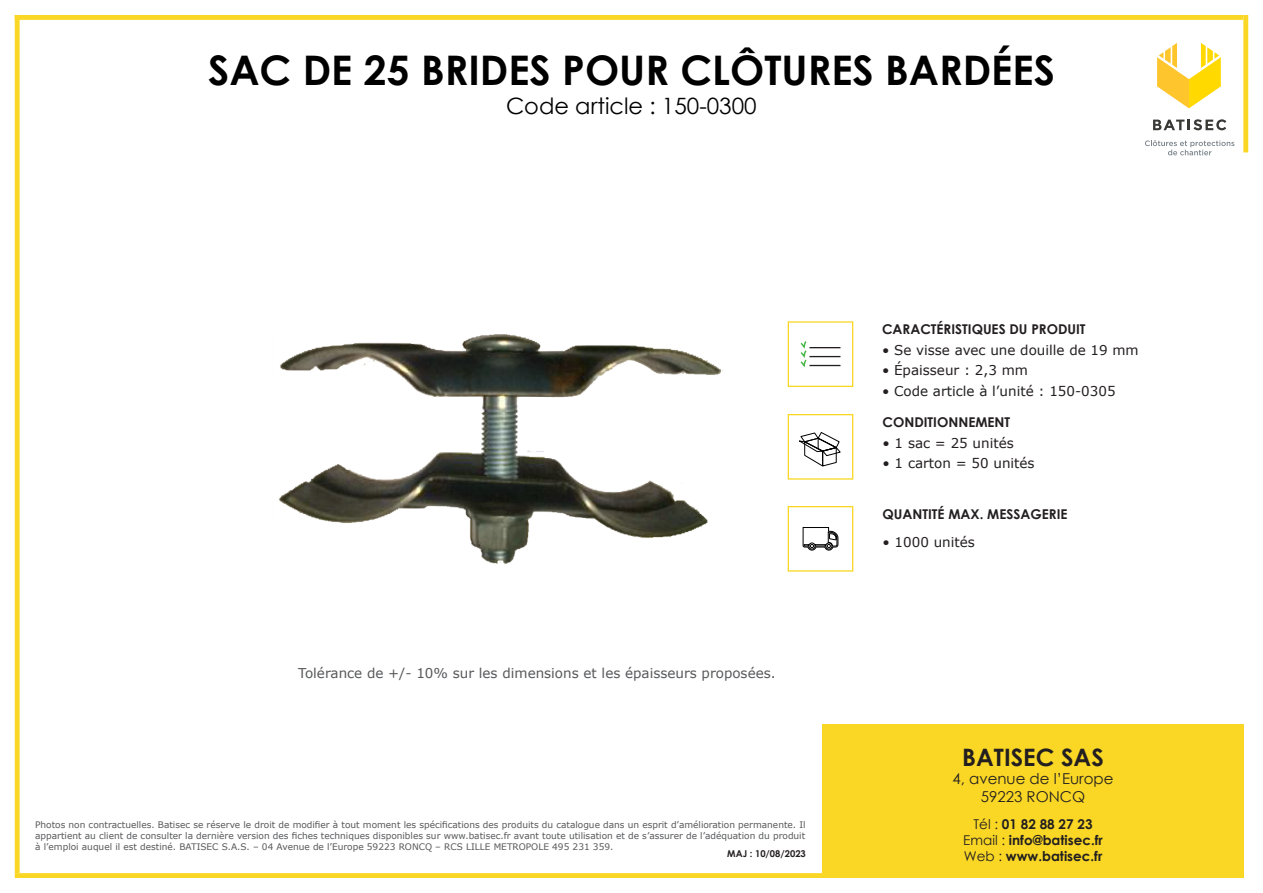
<style>
.page{position:relative;width:1263px;height:893px;background:#fff}
.page>*{position:absolute;margin:0;border:0;box-sizing:border-box;transform-origin:0 0}
.t1{font:700 40.8px "Century Gothic";color:#000001}
.t2{font:700 24px "Century Gothic";color:#231f20}
.t3{font:22.5px "Century Gothic";color:#000001}
.t4{font:15px/18px "Century Gothic";color:#231f20;text-align:center}
.t5{font:700 13.5px/16.2px "Century Gothic";color:#231f20;text-align:center}
.t6{font:13.5px "Verdana";color:#231f20}
.t7{font:13.5px "Verdana";color:#57585a}
.t8{font:700 9.45px "Century Gothic";color:#231f20}
.t9{font:9px/10.8px "Verdana";color:#57585a;text-align:justify}
.s1{font-weight:400}
</style>
<div class="page">
<div style="left:15px;top:15px;width:5px;height:858px;background:#fad725"></div>
<div style="left:15px;top:15px;width:1228px;height:5px;background:#fad725"></div>
<div style="left:1243px;top:15px;width:5px;height:137px;background:#fad725"></div>
<div style="left:15px;top:873px;width:1229px;height:5px;background:#fad725"></div>
<div style="left:822px;top:725px;width:422px;height:153px;background:#fad725"></div>
<svg style="left:1157px;top:43px;width:64px;height:65px"></svg>
<svg style="left:1153px;top:119px;width:73px;height:11px"></svg>
<svg style="left:1145px;top:140px;width:89px;height:15px"></svg>
<div style="left:788px;top:321px;width:65px;height:66px;border:1px solid #fad725"></div>
<div style="left:788px;top:414px;width:65px;height:66px;border:1px solid #fad725"></div>
<div style="left:788px;top:506px;width:65px;height:66px;border:1px solid #fad725"></div>
<hr style="left:809px;top:347px;width:31px;height:1px;background:#231f20">
<hr style="left:809px;top:356px;width:31px;height:1px;background:#231f20">
<hr style="left:809px;top:365px;width:31px;height:1px;background:#231f20">
<svg style="left:800px;top:341px;width:7px;height:27px"></svg>
<svg style="left:799px;top:432px;width:42px;height:35px"></svg>
<svg style="left:803px;top:527px;width:35px;height:24px"></svg>
<img style="left:279px;top:334px;width:445px;height:230px">
<p class="t1" style="left:208px;top:39px;width:848px">SAC DE 25 BRIDES POUR CLÔTURES BARDÉES</p>
<p class="t3" style="left:506px;top:90px;width:252px">Code article : 150-0300</p>
<p class="t7" style="left:298px;top:664px;width:479px">Tolérance de +/- 10% sur les dimensions et les épaisseurs proposées.</p>
<p class="t9" style="left:35px;top:819px;width:772px">Photos non contractuelles. Batisec se réserve le droit de modifier à tout moment les spécifications des produits du catalogue dans un esprit d’amélioration permanente. Il appartient au client de consulter la dernière version des fiches techniques disponibles sur www.batisec.fr avant toute utilisation et de s’assurer de l’adéquation du produit à l’emploi auquel il est destiné. BATISEC S.A.S. – 04 Avenue de l’Europe 59223 RONCQ – RCS LILLE METROPOLE 495 231 359.</p>
<p class="t8" style="left:727px;top:846px;width:80px">MAJ : 10/08/2023</p>
<p class="t5" style="left:882px;top:321px;width:205px">CARACTÉRISTIQUES DU PRODUIT</p>
<p class="t6" style="left:882px;top:340px;width:258px">• Se visse avec une douille de 19 mm</p>
<p class="t6" style="left:882px;top:361px;width:148px">• Épaisseur : 2,3 mm</p>
<p class="t6" style="left:882px;top:381px;width:235px">• Code article à l’unité : 150-0305</p>
<p class="t5" style="left:882px;top:414px;width:129px">CONDITIONNEMENT</p>
<p class="t6" style="left:882px;top:433px;width:133px">• 1 sac = 25 unités</p>
<p class="t6" style="left:882px;top:454px;width:154px">• 1 carton = 50 unités</p>
<p class="t5" style="left:882px;top:505px;width:186px">QUANTITÉ MAX. MESSAGERIE</p>
<p class="t6" style="left:882px;top:533px;width:94px">• 1000 unités</p>
<h2 class="t2" style="left:962px;top:739px;width:143px">BATISEC SAS</h2>
<h3 class="t4" style="left:952px;top:770px;width:163px">4, avenue de l’Europe<br>59223 RONCQ</h3>
<h3 class="t5" style="left:963px;top:815px;width:141px"><span class="s1">Tél :</span> 01 82 88 27 23<br><span class="s1">Email :</span> info@batisec.fr<br><span class="s1">Web :</span> www.batisec.fr</h3>
</div>
